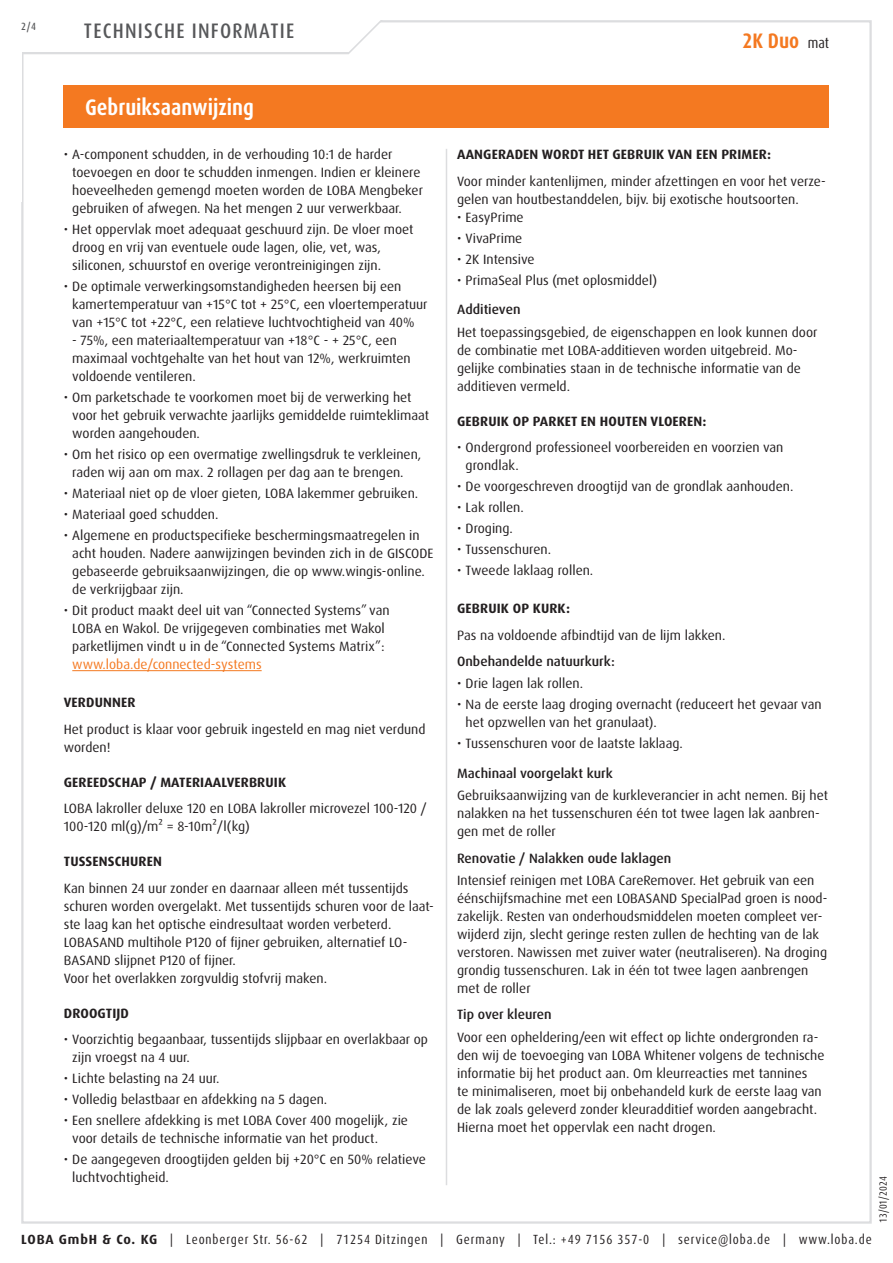
<style>
.page{position:relative;width:893px;height:1263px;background:#fff}
.page>*{position:absolute;margin:0;border:0;box-sizing:border-box;transform-origin:0 0}
.Abschnitt{font:700 condensed 22.5px "Dax Pro";color:#fff}
.t1{font:500 condensed 21px "Dax Pro";letter-spacing:.06em;color:#57585a}
.t2{font:700 condensed 21px "Dax Pro";color:#f47921}
.Text{font:13.5px/18px "Dax Pro";color:#231f20}
.t3{font:700 13.5px "Dax Pro";letter-spacing:.01em;color:#231f20}
.t4{font:500 13.5px "Dax Pro";color:#231f20}
.t5{font:condensed 13.35px "Dax Pro";letter-spacing:.065em;color:#231f20}
.t6{font:condensed 10.5px "Dax Pro";color:#231f20}
.t7{font:500 condensed 10.5px "Dax Pro";color:#57585a}
.s1{color:#f47921}
.s2{font-weight:400;font-size:15px;color:#231f20}
.s3{font-weight:700;font-stretch:normal}
</style>
<div class="page">
<svg style="left:22px;top:20px;width:410px;height:35px"></svg>
<hr style="left:72px;top:670px;width:190px;height:1px;background:#f47921">
<hr style="left:446px;top:149px;width:1px;height:1036px;background:#dcdddf">
<div style="left:64px;top:85px;width:765px;height:43px;background:#f47921"></div>
<p class="t7" style="left:21px;top:19px;width:16px">2/4</p>
<h2 class="t1" style="left:84px;top:17px;width:212px">TECHNISCHE INFORMATIE</h2>
<p class="Abschnitt" style="left:85px;top:93px;width:171px">Gebruiksaanwijzing</p>
<p class="Text" style="left:72px;top:146px;width:352px;text-indent:-9px">• A-component schudden, in de verhouding 10:1 de harder toevoegen en door te schudden inmengen. Indien er kleinere hoeveelheden gemengd moeten worden de LOBA Mengbeker gebruiken of afwegen. Na het mengen 2 uur verwerkbaar.</p>
<p class="Text" style="left:72px;top:221px;width:343px;text-indent:-9px">• Het oppervlak moet adequaat geschuurd zijn. De vloer moet droog en vrij van eventuele oude lagen, olie, vet, was, siliconen, schuurstof en overige verontreinigingen zijn.</p>
<p class="Text" style="left:72px;top:278px;width:357px;text-indent:-9px">• De optimale verwerkingsomstandigheden heersen bij een kamertemperatuur van +15°C tot + 25°C, een vloertemperatuur van +15°C tot +22°C, een relatieve luchtvochtigheid van 40%</p>
<p class="Text" style="left:72px;top:332px;width:340px">- 75%, een materiaaltemperatuur van +18°C - + 25°C, een maximaal vochtgehalte van het hout van 12%, werkruimten voldoende ventileren.</p>
<p class="Text" style="left:72px;top:389px;width:358px;text-indent:-9px">• Om parketschade te voorkomen moet bij de verwerking het voor het gebruik verwachte jaarlijks gemiddelde ruimteklimaat worden aangehouden.</p>
<p class="Text" style="left:72px;top:446px;width:351px;text-indent:-9px">• Om het risico op een overmatige zwellingsdruk te verkleinen, raden wij aan om max. 2 rollagen per dag aan te brengen.</p>
<p class="Text" style="left:64px;top:485px;width:356px">• Materiaal niet op de vloer gieten, LOBA lakemmer gebruiken.</p>
<p class="Text" style="left:64px;top:506px;width:156px">• Materiaal goed schudden.</p>
<p class="Text" style="left:72px;top:527px;width:363px;text-indent:-9px">• Algemene en productspecifieke beschermingsmaatregelen in acht houden. Nadere aanwijzingen bevinden zich in de GISCODE gebaseerde gebruiksaanwijzingen, die op www.wingis-online. de verkrijgbaar zijn.</p>
<p class="Text" style="left:72px;top:602px;width:319px;text-indent:-9px">• Dit product maakt deel uit van “Connected Systems” van LOBA en Wakol. De vrijgegeven combinaties met Wakol parketlijmen vindt u in de “Connected Systems Matrix”: <span class="s1">www.loba.de/connected-systems</span></p>
<p class="t3" style="left:64px;top:694px;width:73px">VERDUNNER</p>
<p class="Text" style="left:64px;top:720px;width:363px">Het product is klaar voor gebruik ingesteld en mag niet verdund worden!</p>
<p class="t3" style="left:64px;top:773px;width:224px">GEREEDSCHAP / MATERIAALVERBRUIK</p>
<p class="Text" style="left:64px;top:800px;width:365px">LOBA lakroller deluxe 120 en LOBA lakroller microvezel 100-120 /<br>100-120 ml(g)/m² = 8-10m²/l(kg)</p>
<p class="t3" style="left:64px;top:853px;width:100px">TUSSENSCHUREN</p>
<p class="Text" style="left:64px;top:879px;width:372px">Kan binnen 24 uur zonder en daarnaar alleen mét tussentijds schuren worden overgelakt. Met tussentijds schuren voor de laat&shy;ste laag kan het optische eindresultaat worden verbeterd.</p>
<p class="Text" style="left:64px;top:933px;width:345px">LOBASAND multihole P120 of fijner gebruiken, alternatief LO-<br>BASAND slijpnet P120 of fijner.</p>
<p class="Text" style="left:64px;top:969px;width:265px">Voor het overlakken zorgvuldig stofvrij maken.</p>
<p class="t3" style="left:64px;top:1004px;width:67px">DROOGTIJD</p>
<p class="Text" style="left:72px;top:1031px;width:357px;text-indent:-9px">• Voorzichtig begaanbaar, tussentijds slijpbaar en overlakbaar op zijn vroegst na 4 uur.</p>
<p class="Text" style="left:64px;top:1070px;width:157px">• Lichte belasting na 24 uur.</p>
<p class="Text" style="left:64px;top:1091px;width:265px">• Volledig belastbaar en afdekking na 5 dagen.</p>
<p class="Text" style="left:72px;top:1112px;width:337px;text-indent:-9px">• Een snellere afdekking is met LOBA Cover 400 mogelijk, zie voor details de technische informatie van het product.</p>
<p class="Text" style="left:72px;top:1151px;width:355px;text-indent:-9px">• De aangegeven droogtijden gelden bij +20°C en 50% relatieve luchtvochtigheid.</p>
<h2 class="t2" style="left:742px;top:28px;width:88px">2K Duo <span class="s2">mat</span></h2>
<p class="t3" style="left:457px;top:146px;width:315px">AANGERADEN WORDT HET GEBRUIK VAN EEN PRIMER:</p>
<p class="Text" style="left:457px;top:172px;width:370px">Voor minder kantenlijmen, minder afzettingen en voor het verze&shy;gelen van houtbestanddelen, bijv. bij exotische houtsoorten.</p>
<p class="Text" style="left:457px;top:208px;width:68px">• EasyPrime</p>
<p class="Text" style="left:457px;top:229px;width:67px">• VivaPrime</p>
<p class="Text" style="left:457px;top:250px;width:79px">• 2K Intensive</p>
<p class="Text" style="left:457px;top:271px;width:202px">• PrimaSeal Plus (met oplosmiddel)</p>
<p class="t4" style="left:457px;top:301px;width:65px">Additieven</p>
<p class="Text" style="left:457px;top:323px;width:362px">Het toepassingsgebied, de eigenschappen en look kunnen door de combinatie met LOBA-additieven worden uitgebreid. Mo&shy;gelijke combinaties staan in de technische informatie van de additieven vermeld.</p>
<p class="t3" style="left:457px;top:412px;width:251px">GEBRUIK OP PARKET EN HOUTEN VLOEREN:</p>
<p class="Text" style="left:466px;top:438px;width:319px;text-indent:-9px">• Ondergrond professioneel voorbereiden en voorzien van grondlak.</p>
<p class="Text" style="left:457px;top:477px;width:338px">• De voorgeschreven droogtijd van de grondlak aanhouden.</p>
<p class="Text" style="left:457px;top:498px;width:68px">• Lak rollen.</p>
<p class="Text" style="left:457px;top:519px;width:57px">• Droging.</p>
<p class="Text" style="left:457px;top:540px;width:95px">• Tussenschuren.</p>
<p class="Text" style="left:457px;top:561px;width:138px">• Tweede laklaag rollen.</p>
<p class="t3" style="left:457px;top:600px;width:114px">GEBRUIK OP KURK:</p>
<p class="Text" style="left:457px;top:626px;width:270px">Pas na voldoende afbindtijd van de lijm lakken.</p>
<p class="t4" style="left:457px;top:653px;width:159px">Onbehandelde natuurkurk:</p>
<p class="Text" style="left:457px;top:675px;width:127px">• Drie lagen lak rollen.</p>
<p class="Text" style="left:466px;top:696px;width:358px;text-indent:-9px">• Na de eerste laag droging overnacht (reduceert het gevaar van het opzwellen van het granulaat).</p>
<p class="Text" style="left:457px;top:735px;width:227px">• Tussenschuren voor de laatste laklaag.</p>
<p class="t4" style="left:457px;top:764px;width:157px">Machinaal voorgelakt kurk</p>
<p class="Text" style="left:457px;top:786px;width:372px">Gebruiksaanwijzing van de kurkleverancier in acht nemen. Bij het nalakken na het tussenschuren één tot twee lagen lak aanbren&shy;gen met de roller</p>
<p class="t4" style="left:457px;top:849px;width:216px">Renovatie / Nalakken oude laklagen</p>
<p class="Text" style="left:457px;top:871px;width:372px">Intensief reinigen met LOBA CareRemover. Het gebruik van een éénschijfsmachine met een LOBASAND SpecialPad groen is nood&shy;zakelijk. Resten van onderhoudsmiddelen moeten compleet ver&shy;wijderd zijn, slecht geringe resten zullen de hechting van de lak verstoren. Nawissen met zuiver water (neutraliseren). Na droging grondig tussenschuren. Lak in één tot twee lagen aanbrengen met de roller</p>
<p class="t4" style="left:457px;top:1006px;width:96px">Tip over kleuren</p>
<p class="Text" style="left:457px;top:1028px;width:369px">Voor een opheldering/een wit effect op lichte ondergronden ra&shy;den wij de toevoeging van LOBA Whitener volgens de technische informatie bij het product aan. Om kleurreacties met tannines<br>te minimaliseren, moet bij onbehandeld kurk de eerste laag van de lak zoals geleverd zonder kleuradditief worden aangebracht.<br>Hierna moet het oppervlak een nacht drogen.</p>
<p class="t6" style="left:876px;top:1222px;width:48px;rotate:-90deg">13/01/2024</p>
<p class="t5" style="left:21px;top:1230px;width:852px"><span class="s3">LOBA GmbH &amp; Co. KG</span> | Leonberger Str. 56-62 | 71254 Ditzingen | Germany | Tel.: +49 7156 357-0 | service@loba.de | www.loba.de</p>
</div>
